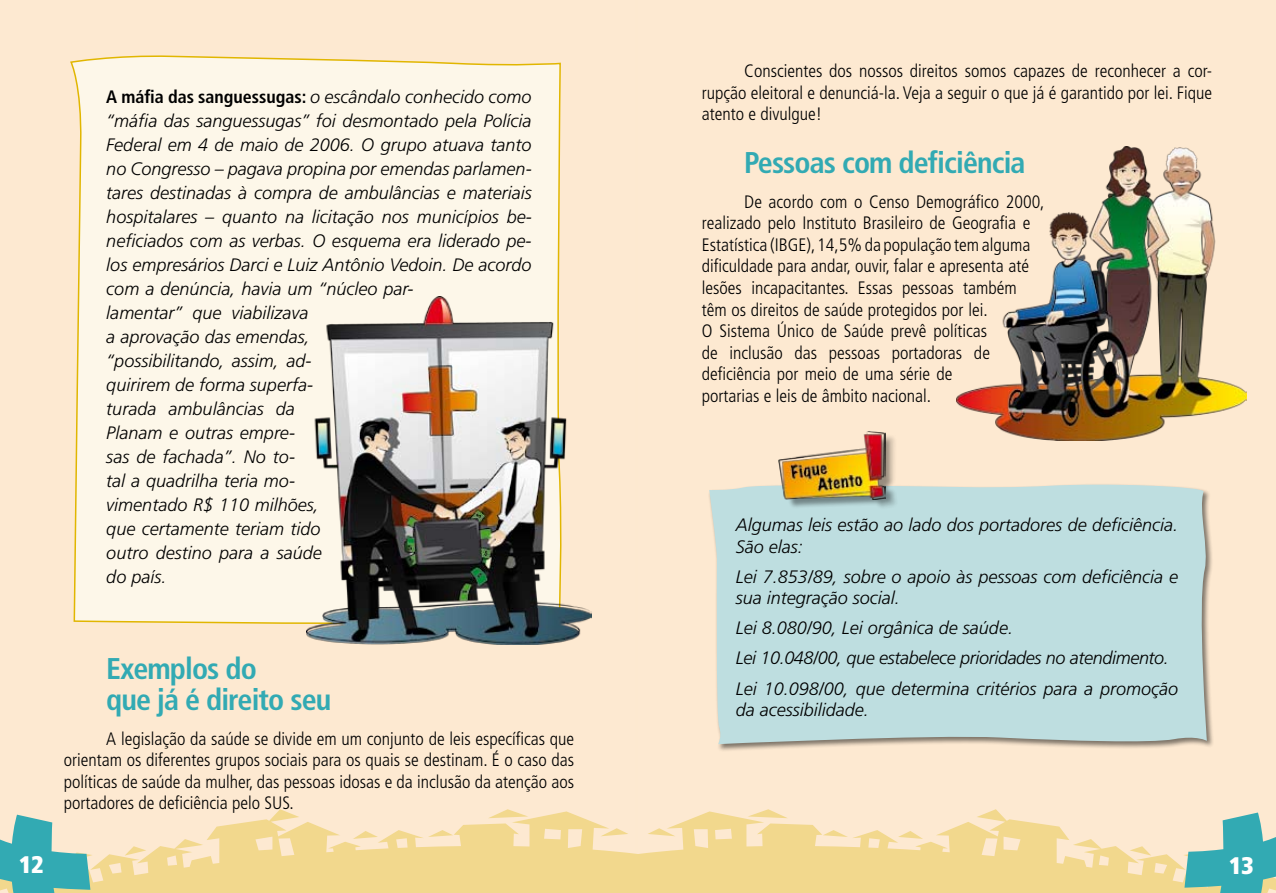
<style>
.page{position:relative;width:1276px;height:893px;background:#fff}
.page>*{position:absolute;margin:0;border:0;box-sizing:border-box;transform-origin:0 0}
.t1{font:condensed 30px/31.5px "Frutiger 67 Bold";letter-spacing:-.03em;color:#32aab3}
.t2{font:900 condensed 24px "Frutiger 87 Extra";color:#fff}
.t3{font:italic 18px/24px "Frutiger 46 Light";color:#000}
.t4{font:condensed 18px/21.6px "Frutiger 47 Light";color:#000;text-align:justify}
.s1{font-family:"Frutiger 67 Bold";font-style:normal;font-stretch:condensed}
</style>
<div class="page">
<div style="left:0;top:0;width:1276px;height:809px;background:#fde9d1"></div>
<svg style="left:0;top:809px;width:638px;height:84px;background:#f6dea6"></svg>
<svg style="left:0;top:815px;width:90px;height:78px;background:#74bdb9"></svg>
<div style="left:70px;top:53px;width:492px;height:572px;background:#fdf7e9"></div>
<img style="left:306px;top:297px;width:286px;height:347px">
<div style="left:707px;top:483px;width:513px;height:275px;background:#000;opacity:.5"></div>
<div style="left:709px;top:482px;width:500px;height:262px;background:#bedee0"></div>
<svg style="left:638px;top:809px;width:638px;height:84px;background:#f5dea5"></svg>
<img style="left:957px;top:147px;width:289px;height:293px">
<div style="left:782px;top:433px;width:122px;height:84px;background:#000;opacity:.4"></div>
<img style="left:778px;top:432px;width:108px;height:68px">
<svg style="left:1184px;top:812px;width:92px;height:81px;background:#78bfb9"></svg>
<p class="t3" style="left:106px;top:85px;width:427px"><span class="s1">A máfia das sanguessugas:</span> o escândalo conhecido como “máfia das sanguessugas” foi desmontado pela Polícia Federal em 4 de maio de 2006. O grupo atuava tanto no Congresso – pagava propina por emendas parlamen&shy;tares destinadas à compra de ambulâncias e materiais hospitalares – quanto na licitação nos municípios be&shy;neficiados com as verbas. O esquema era liderado pe&shy;los empresários Darci e Luiz Antônio Vedoin. De acordo com a denúncia, havia um “núcleo par-<br>lamentar” que viabilizava<br>a aprovação das emendas,<br>“possibilitando, assim, ad-<br>quirirem de forma superfa-<br>turada ambulâncias da<br>Planam e outras empre-<br>sas de fachada”. No to-<br>tal a quadrilha teria mo-<br>vimentado R$ 110 milhões,<br>que certamente teriam tido<br>outro destino para a saúde<br>do país.</p>
<h2 class="t2" style="left:19px;top:850px;width:26px">12</h2>
<h1 class="t1" style="left:106px;top:653px;width:226px">Exemplos do<br>que já é direito seu</h1>
<p class="t4" style="left:64px;top:728px;width:512px;text-indent:43px">A legislação da saúde se divide em um conjunto de leis específicas que orientam os diferentes grupos sociais para os quais se destinam. É o caso das políticas de saúde da mulher, das pessoas idosas e da inclusão da atenção aos portadores de deficiência pelo SUS.</p>
<p class="t4" style="left:702px;top:61px;width:512px;text-indent:43px">Conscientes dos nossos direitos somos capazes de reconhecer a cor&shy;rupção eleitoral e denunciá-la. Veja a seguir o que já é garantido por lei. Fique atento e divulgue!</p>
<h1 class="t1" style="left:744px;top:147px;width:283px">Pessoas com deficiência</h1>
<p class="t4" style="left:702px;top:191px;width:344px;text-align:left;text-indent:43px">De acordo com o Censo Demográfico 2000, realizado pelo Instituto Brasileiro de Geografia e Estatística (IBGE), 14,5% da população tem alguma dificuldade para andar, ouvir, falar e apresenta até lesões incapacitantes. Essas pessoas também têm os direitos de saúde protegidos por lei.<br>O Sistema Único de Saúde prevê políticas<br>de inclusão das pessoas portadoras de deficiência por meio de uma série de<br>portarias e leis de âmbito nacional.</p>
<p class="t3" style="left:736px;top:514px;width:444px;line-height:21.6px">Algumas leis estão ao lado dos portadores de deficiência.<br>São elas:</p>
<p class="t3" style="left:736px;top:566px;width:444px;line-height:21.6px">Lei 7.853/89, sobre o apoio às pessoas com deficiência e sua integração social.</p>
<p class="t3" style="left:736px;top:613px;width:444px;line-height:30.2px">Lei 8.080/90, Lei orgânica de saúde.<br>Lei 10.048/00, que estabelece prioridades no atendimento.<br>Lei 10.098/00, que determina critérios para a promoção</p>
<p class="t3" style="left:736px;top:698px;width:135px">da acessibilidade.</p>
<h2 class="t2" style="left:1229px;top:851px;width:26px">13</h2>
</div>
